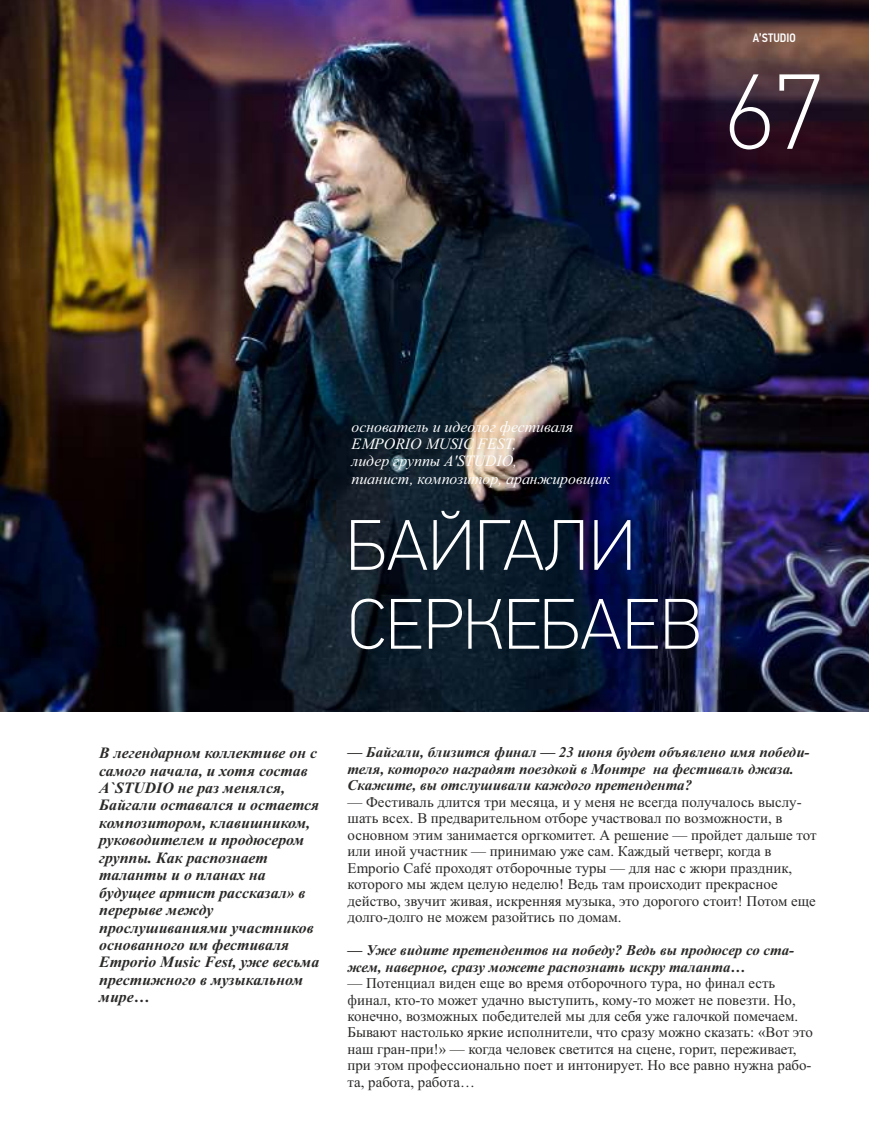
<style>
.page{position:relative;width:869px;height:1141px;background:#fff}
.page>*{position:absolute;margin:0;border:0;box-sizing:border-box;transform-origin:0 0}
.t1{font:100 106.92px "PF Din Text Pro";color:#fefefe}
.t2{font:100 71.4px/78.9px "PF Din Text Pro";color:#fefefe}
.t3{font:italic 700 15.75px/17.5px "Times New Roman";color:#2b2a29}
.t4{font:italic 15.75px/17.5px "Times New Roman";color:#fefefe}
.t5{font:14.88px/16.4px "Times New Roman";color:#2b2a29}
.t6{font:italic 700 14.88px/16.4px "Times New Roman";color:#2b2a29}
.t7{font:500 12.25px "PF Din Text Cond Pro";color:#fefefe}
</style>
<div class="page">
<img style="left:0;top:0;width:868px;height:712px">
<p class="t7" style="left:752px;top:32px;width:44px">A’STUDIO</p>
<h1 class="t1" style="left:723px;top:69px;width:101px">67</h1>
<p class="t4" style="left:351px;top:419px;width:260px">основатель и идеолог фестиваля<br>EMPORIO MUSIC FEST,<br>лидер группы A'STUDIO,<br>пианист, композитор, аранжировщик</p>
<h2 class="t2" style="left:347px;top:512px;width:355px">БАЙГАЛИ<br>СЕРКЕБАЕВ</h2>
<p class="t3" style="left:99px;top:746px;width:221px">В легендарном коллективе он с самого начала, и хотя состав<br>A`STUDIO не раз менялся,<br>Байгали оставался и остается композитором, клавишником, руководителем и продюсером группы. Как распознает таланты и о планах на будущее артист рассказал» в перерыве между прослушиваниями участников основанного им фестиваля<br>Emporio Music Fest, уже весьма престижного в музыкальном мире…</p>
<p class="t6" style="left:347px;top:746px;width:463px">— Байгали, близится финал — 23 июня будет объявлено имя победи&shy;теля, которого наградят поездкой в Монтре на фестиваль джаза.<br>Скажите, вы отслушивали каждого претендента?</p>
<p class="t5" style="left:347px;top:795px;width:470px">— Фестиваль длится три месяца, и у меня не всегда получалось выслу&shy;шать всех. В предварительном отборе участвовал по возможности, в основном этим занимается оргкомитет. А решение — пройдет дальше тот или иной участник — принимаю уже сам. Каждый четверг, когда в Emporio Café проходят отборочные туры — для нас с жюри праздник, которого мы ждем целую неделю! Ведь там происходит прекрасное действо, звучит живая, искренняя музыка, это дорогого стоит! Потом еще долго-долго не можем разойтись по домам.</p>
<p class="t6" style="left:347px;top:943px;width:448px">— Уже видите претендентов на победу? Ведь вы продюсер со ста&shy;жем, наверное, сразу можете распознать искру таланта…</p>
<p class="t5" style="left:347px;top:976px;width:467px">— Потенциал виден еще во время отборочного тура, но финал есть финал, кто-то может удачно выступить, кому-то может не повезти. Но, конечно, возможных победителей мы для себя уже галочкой помечаем.<br>Бывают настолько яркие исполнители, что сразу можно сказать: «Вот это наш гран-при!» — когда человек светится на сцене, горит, переживает, при этом профессионально поет и интонирует. Но все равно нужна рабо&shy;та, работа, работа…</p>
</div>
